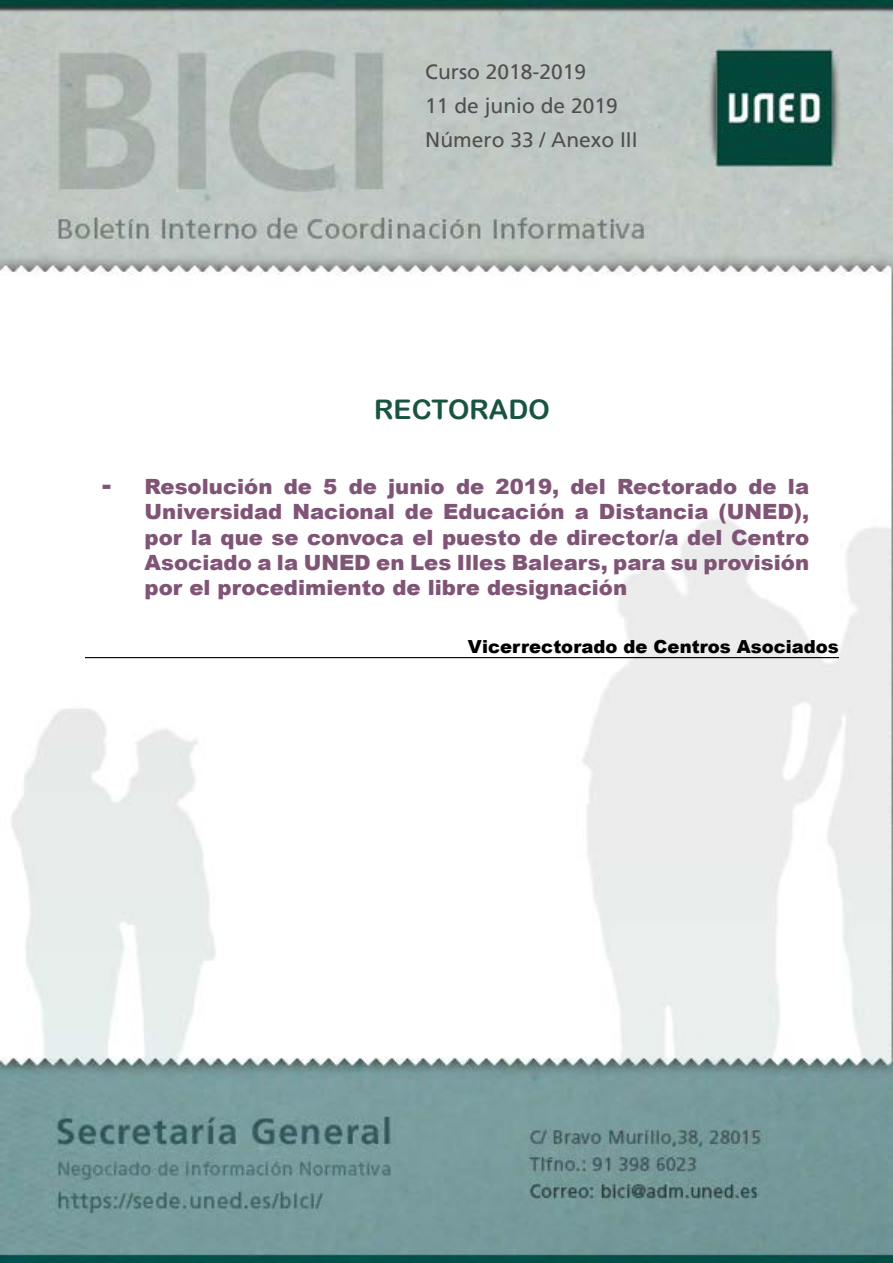
<style>
.page{position:relative;width:893px;height:1263px;background:#fff}
.page>*{position:absolute;margin:0;border:0;box-sizing:border-box;transform-origin:0 0}
.CABECERA{font:27px "Arial Rounded MT Bold";color:#195443}
.TITULO{font:900 21px/25.2px "Arial";color:#805476;text-align:justify}
.t1{font:21px/33.8px "Frutiger";color:#514f50}
.ORIGEN{font:900 18px "Arial";color:#000}
.s1{font-size:27px}
</style>
<div class="page">
<img style="left:0;top:0;width:892px;height:1263px">
<hr style="left:85px;top:657px;width:754px;height:1px;background:#000">
<p class="t1" style="left:425px;top:55px;width:214px">Curso 2018-2019<br>11 de junio de 2019<br>Número 33 / Anexo III</p>
<p class="CABECERA" style="left:374px;top:394px;width:177px">RECTORADO</p>
<p class="TITULO" style="left:145px;top:473px;width:666px;text-indent:-43px"><span class="s1">-</span> Resolución de 5 de junio de 2019, del Rectorado de la Universidad Nacional de Educación a Distancia (UNED), por la que se convoca el puesto de director/a del Centro Asociado a la UNED en Les Illes Balears, para su provisión por el procedimiento de libre designación</p>
<p class="ORIGEN" style="left:468px;top:633px;width:372px">Vicerrectorado de Centros Asociados</p>
</div>
